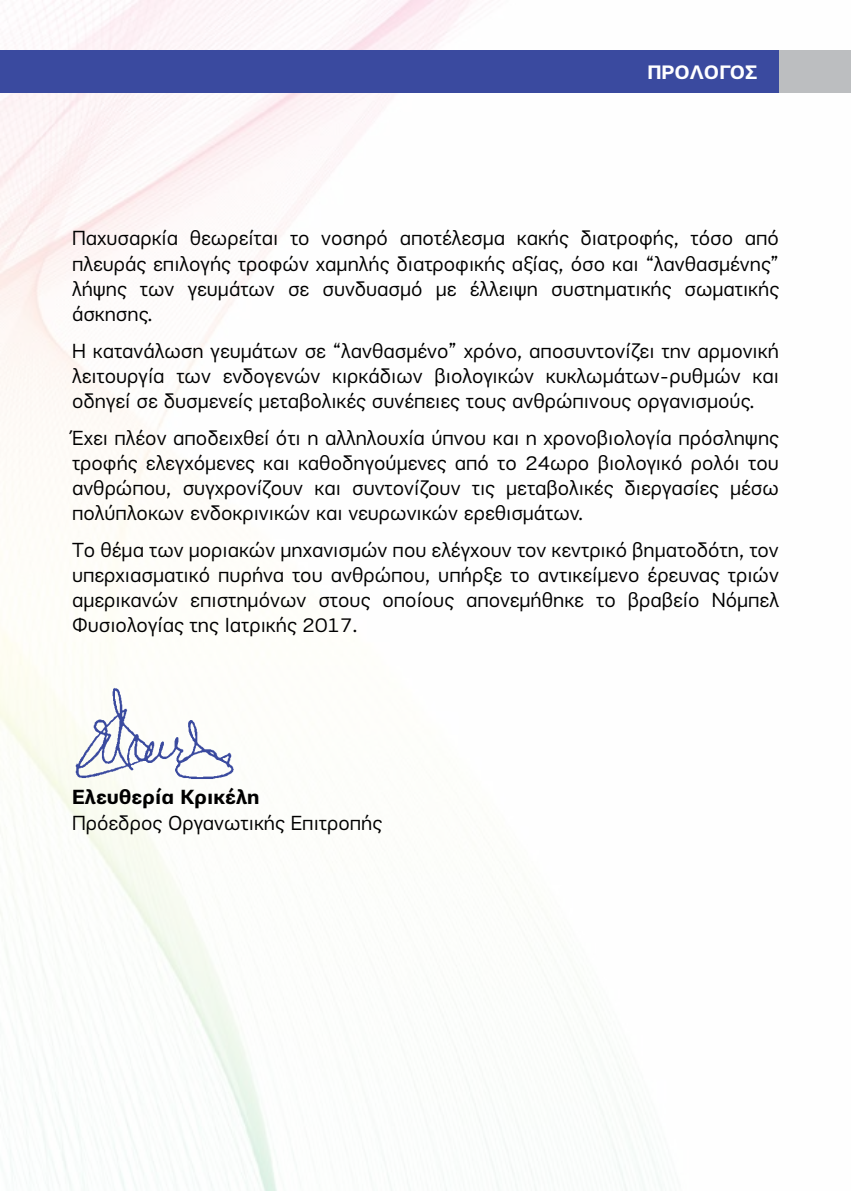
<style>
.page{position:relative;width:851px;height:1191px;background:#fff}
.page>*{position:absolute;margin:0;border:0;box-sizing:border-box;transform-origin:0 0}
.t1{font:21px/25.2px "PF Encore Sans Pro";color:#000;text-align:justify}
.t2{font:700 21px "PF Encore Sans Pro";color:#000}
.t3{font:700 20px "PF Encore Sans Pro";color:#fff}
</style>
<div class="page">
<div style="left:638px;top:50px;width:212px;height:43px;background:#bcbec0"></div>
<div style="left:0;top:50px;width:778px;height:43px;background:#3a4a9f"></div>
<img style="left:72px;top:684px;width:165px;height:95px">
<p class="t3" style="left:647px;top:60px;width:111px">ΠΡΟΛΟΓΟΣ</p>
<p class="t1" style="left:72px;top:226px;width:708px">Παχυσαρκία θεωρείται το νοσηρό αποτέλεσμα κακής διατροφής, τόσο από πλευράς επιλογής τροφών χαμηλής διατροφικής αξίας, όσο και “λανθασμένης” λήψης των γευμάτων σε συνδυασμό με έλλειψη συστηματικής σωματικής άσκησης.</p>
<p class="t1" style="left:72px;top:338px;width:708px">Η κατανάλωση γευμάτων σε “λανθασμένο” χρόνο, αποσυντονίζει την αρμονική λειτουργία των ενδογενών κιρκάδιων βιολογικών κυκλωμάτων-ρυθμών και οδηγεί σε δυσμενείς μεταβολικές συνέπειες τους ανθρώπινους οργανισμούς.</p>
<p class="t1" style="left:72px;top:425px;width:708px">Έχει πλέον αποδειχθεί ότι η αλληλουχία ύπνου και η χρονοβιολογία πρόσληψης τροφής ελεγχόμενες και καθοδηγούμενες από το 24ωρο βιολογικό ρολόι του ανθρώπου, συγχρονίζουν και συντονίζουν τις μεταβολικές διεργασίες μέσω πολύπλοκων ενδοκρινικών και νευρωνικών ερεθισμάτων.</p>
<p class="t1" style="left:72px;top:537px;width:708px">Το θέμα των μοριακών μηχανισμών που ελέγχουν τον κεντρικό βηματοδότη, τον υπερχιασματικό πυρήνα του ανθρώπου, υπήρξε το αντικείμενο έρευνας τριών αμερικανών επιστημόνων στους οποίους απονεμήθηκε το βραβείο Νόμπελ Φυσιολογίας της Ιατρικής 2017.</p>
<p class="t2" style="left:72px;top:784px;width:189px">Ελευθερία Κρικέλη</p>
<p class="t1" style="left:72px;top:810px;width:311px">Πρόεδρος Οργανωτικής Επιτροπής</p>
</div>
